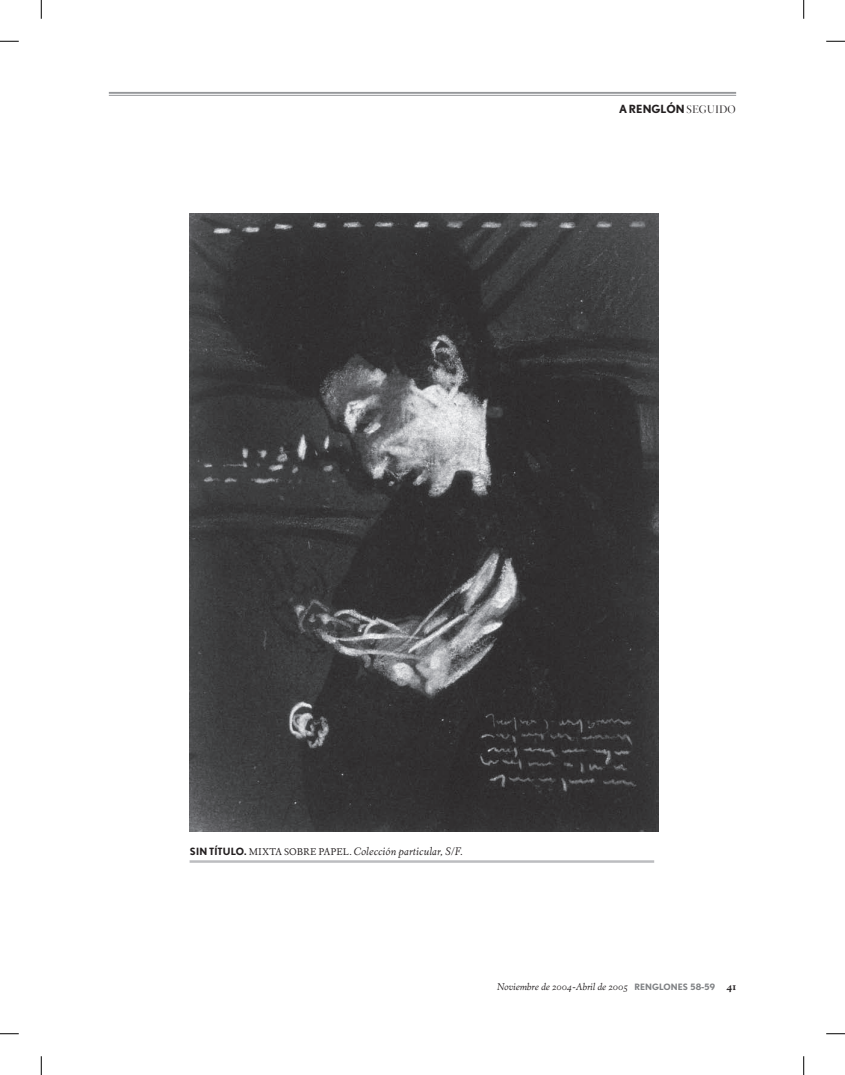
<style>
.page{position:relative;width:845px;height:1075px;background:#fff}
.page>*{position:absolute;margin:0;border:0;box-sizing:border-box;transform-origin:0 0}
.t1{font:italic 11.25px "Eldorado Text";letter-spacing:.015em;color:#231f20}
.t2{font:700 11.25px "Nobel";color:#231f20}
.t3{font:italic 10px "Eldorado Text";color:#231f20}
.s1{font-family:"Eldorado Display";font-weight:400}
.s2{font-family:"Nobel";font-weight:700;font-style:normal;font-size:10px}
.s3{font-style:normal;font-size:10px}
.s4{font-family:"Nobel";font-weight:700;font-style:normal;font-size:8.75px;color:#808285}
.s5{font-weight:700;font-style:normal;font-size:10.62px}
</style>
<div class="page">
<hr style="left:109px;top:92px;width:627px;height:2px;background:#95979a">
<hr style="left:109px;top:95px;width:627px;height:1px;background:#95979a">
<hr style="left:189px;top:860px;width:465px;height:3px;background:#bcbdc0">
<img style="left:189px;top:214px;width:469px;height:618px">
<svg style="left:0;top:40px;width:19px;height:2px"></svg>
<svg style="left:826px;top:40px;width:18px;height:2px"></svg>
<svg style="left:0;top:1033px;width:19px;height:1px"></svg>
<svg style="left:826px;top:1033px;width:18px;height:1px"></svg>
<svg style="left:40px;top:0;width:2px;height:19px"></svg>
<svg style="left:40px;top:1056px;width:2px;height:19px"></svg>
<svg style="left:803px;top:0;width:1px;height:19px"></svg>
<svg style="left:803px;top:1056px;width:1px;height:19px"></svg>
<p class="t2" style="left:619px;top:102px;width:118px">A RENGLÓN <span class="s1">SEGUIDO</span></p>
<p class="t1" style="left:190px;top:845px;width:275px"><span class="s2">SIN TÍTULO.</span> <span class="s3">MIXTA SOBRE PAPEL.</span> Colección particular, S/F.</p>
<p class="t3" style="left:497px;top:981px;width:240px">Noviembre de 2004-Abril de 2005 <span class="s4">RENGLONES 58-59</span> <span class="s5">41</span></p>
</div>
